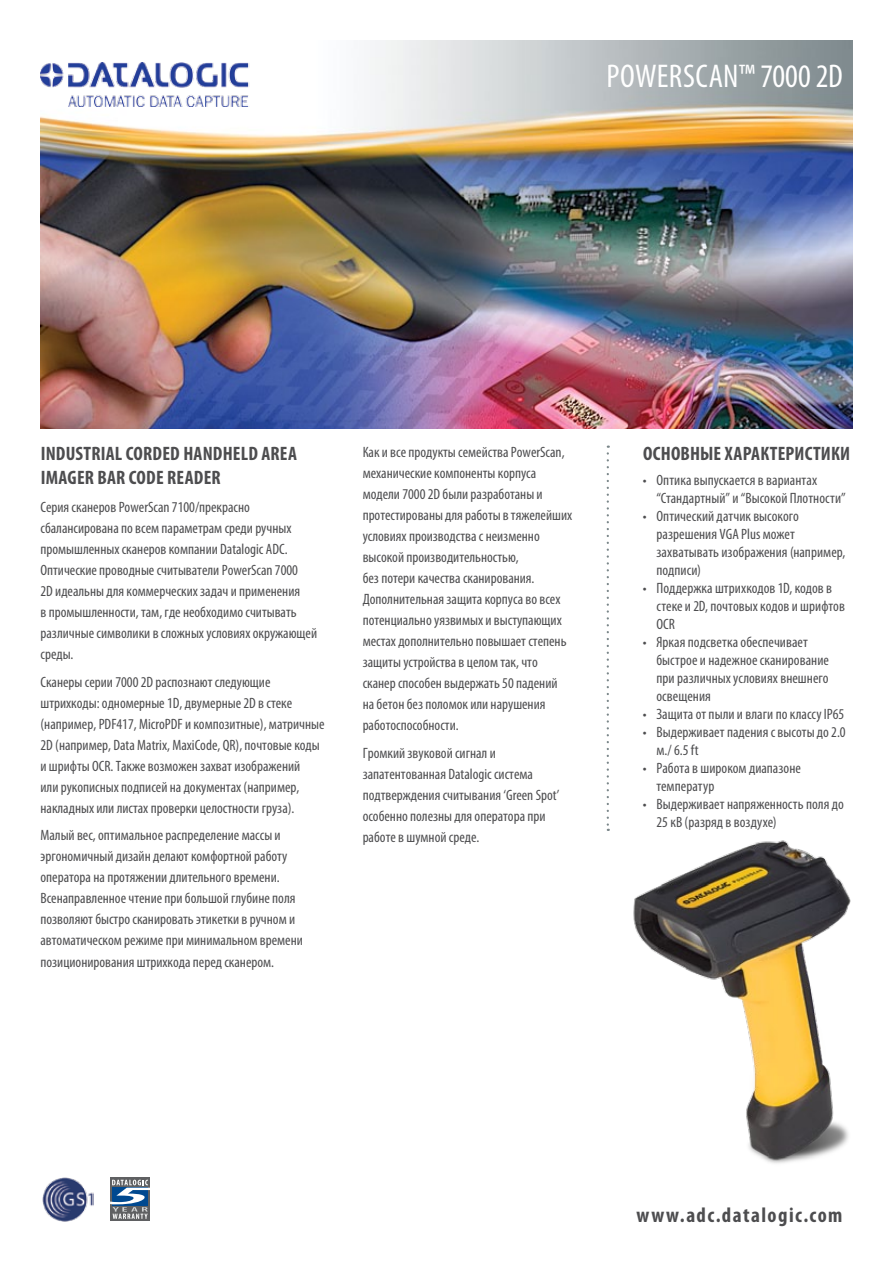
<style>
.page{position:relative;width:893px;height:1263px;background:#fff}
.page>*{position:absolute;margin:0;border:0;box-sizing:border-box;transform-origin:0 0}
.t1{font:condensed 33px "Myriad Pro";letter-spacing:.005em;color:#fff}
.t2{font:700 condensed 21px "Myriad Pro";letter-spacing:.08em;color:#4d4d4f}
.t3{font:700 condensed 19.5px/24px "Myriad Pro";letter-spacing:.01em;color:#4d4d4f}
.t4{font:condensed 15px/21px "Myriad Pro";color:#4d4d4f}
</style>
<div class="page">
<img style="left:40px;top:41px;width:812px;height:387px">
<img style="left:40px;top:63px;width:220px;height:43px">
<svg style="left:607px;top:446px;width:2px;height:385px"></svg>
<img style="left:42px;top:1177px;width:51px;height:45px">
<svg style="left:110px;top:1178px;width:40px;height:43px"></svg>
<svg style="left:110px;top:1180px;width:40px;height:39px"></svg>
<img style="left:633px;top:840px;width:218px;height:324px">
<h1 class="t1" style="left:607px;top:56px;width:77px">powersca</h1>
<h1 class="t1" style="left:723px;top:56px;width:121px">n™ 7000 2D</h1>
<h3 class="t3" style="left:41px;top:441px;width:258px">INDUSTRIAL CORDED HANDHELD AREA<br>IMAGER BAR CODE READER</h3>
<p class="t4" style="left:40px;top:496px;width:278px">Серия сканеров PowerScan 7100/прекрасно сбалансирована по всем параметрам среди ручных промышленных сканеров компании Datalogic ADC.<br>Оптические проводные считыватели PowerScan 7000<br>2D идеальны для коммерческих задач и применения<br>в промышленности, там, где необходимо считывать различные символики в сложных условиях окружающей среды.</p>
<p class="t4" style="left:40px;top:671px;width:286px">Сканеры серии 7000 2D распознают следующие штрихкоды: одномерные 1D, двумерные 2D в стеке (например, PDF417, MicroPDF и композитные), матричные 2D (например, Data Matrix, MaxiCode, QR), почтовые коды и шрифты OCR. Также возможен захват изображений<br>или рукописных подписей на документах (например, накладных или листах проверки целостности груза).</p>
<p class="t4" style="left:40px;top:825px;width:264px">Малый вес, оптимальное распределение массы и эргономичный дизайн делают комфортной работу оператора на протяжении длительного времени.<br>Всенаправленное чтение при большой глубине поля позволяют быстро сканировать этикетки в ручном и автоматическом режиме при минимальном времени позиционирования штрихкода перед сканером.</p>
<p class="t4" style="left:363px;top:441px;width:211px">Как и все продукты семейства PowerScan, механические компоненты корпуса модели 7000 2D были разработаны и протестированы для работы в тяжелейших условиях производства с неизменно высокой производительностью,<br>без потери качества сканирования.<br>Дополнительная защита корпуса во всех потенциально уязвимых и выступающих местах дополнительно повышает степень защиты устройства в целом так, что сканер способен выдержать 50 падений на бетон без поломок или нарушения работоспособности.</p>
<p class="t4" style="left:363px;top:742px;width:198px">Громкий звуковой сигнал и запатентованная Datalogic система подтверждения считывания ‘Green Spot’ особенно полезны для оператора при работе в шумной среде.</p>
<h3 class="t3" style="left:643px;top:441px;width:208px">ОСНОВНЫЕ ХАРАКТЕРИСТИКИ</h3>
<p class="t4" style="left:656px;top:471px;width:191px;line-height:18px;text-indent:-14px">• Оптика выпускается в вариантах “Стандартный” и “Высокой Плотности”</p>
<p class="t4" style="left:656px;top:507px;width:190px;line-height:18px;text-indent:-14px">• Оптический датчик высокого разрешения VGA Plus может захватывать изображения (например, подписи)</p>
<p class="t4" style="left:656px;top:579px;width:190px;line-height:18px;text-indent:-14px">• Поддержка штрихкодов 1D, кодов в стеке и 2D, почтовых кодов и шрифтов<br>OCR</p>
<p class="t4" style="left:656px;top:633px;width:174px;line-height:18px;text-indent:-14px">• Яркая подсветка обеспечивает быстрое и надежное сканирование при различных условиях внешнего освещения</p>
<p class="t4" style="left:643px;top:703px;width:203px">• Защита от пыли и влаги по классу IP65</p>
<p class="t4" style="left:656px;top:723px;width:191px;line-height:18px;text-indent:-14px">• Выдерживает падения с высоты до 2.0 м./ 6.5 ft</p>
<p class="t4" style="left:656px;top:759px;width:146px;line-height:18px;text-indent:-14px">• Работа в широком диапазоне температур</p>
<p class="t4" style="left:656px;top:795px;width:189px;line-height:18px;text-indent:-14px">• Выдерживает напряженность поля до<br>25 кВ (разряд в воздухе)</p>
<h2 class="t2" style="left:636px;top:1201px;width:208px">WWW.ADC.DATALOGIC.COM</h2>
</div>
